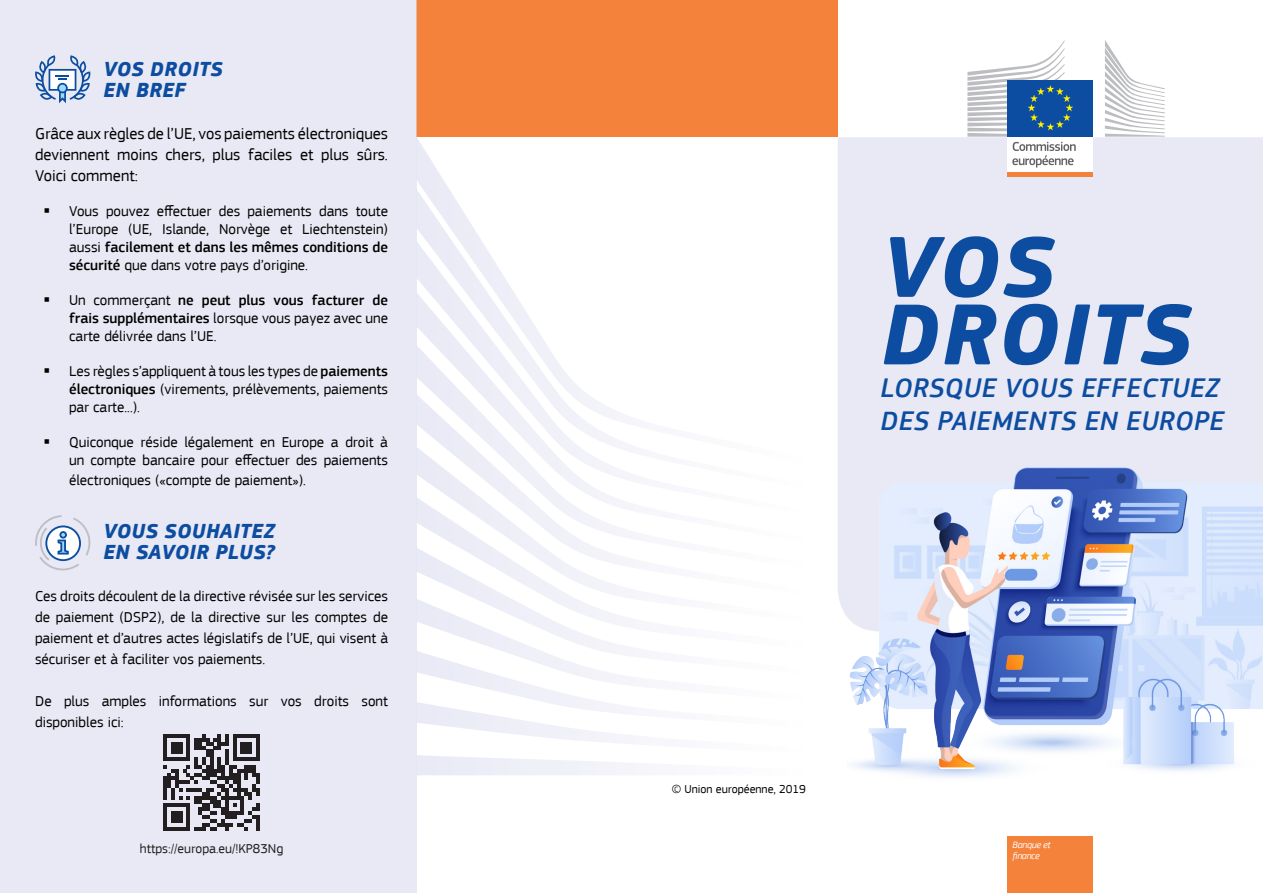
<style>
.page{position:relative;width:1263px;height:893px;background:#fff}
.page>*{position:absolute;margin:0;border:0;box-sizing:border-box;transform-origin:0 0}
.t1{font:italic 700 90px/67.5px "EC Square Sans Pro";letter-spacing:.02em;color:#0d4da1}
.t2{font:italic 500 27.75px/33px "EC Square Sans Pro";letter-spacing:.02em;color:#0d4da1}
.t3{font:italic 700 21px/21px "EC Square Sans Pro";letter-spacing:.02em;color:#0d4da1}
.t4{font:16.5px/21px "EC Square Sans Pro";color:#000;text-align:justify}
.t5{font:15px/18px "EC Square Sans Pro";color:#000;text-align:justify}
.t6{font:13.5px "EC Square Sans Pro";color:#231f20}
.t7{font:12px "EC Square Sans Pro";color:#000}
.t8{font:italic 9.75px/11.7px "EC Square Sans Pro";letter-spacing:-.03em;color:#fff}
.s1{font-weight:500}
</style>
<div class="page">
<div style="left:417px;top:0;width:421px;height:137px;background:#f4823b"></div>
<svg style="left:417px;top:138px;width:32px;height:51px"></svg>
<svg style="left:452px;top:543px;width:144px;height:5px"></svg>
<svg style="left:417px;top:548px;width:217px;height:51px"></svg>
<svg style="left:417px;top:599px;width:217px;height:176px"></svg>
<svg style="left:417px;top:189px;width:65px;height:52px;fill:#ebecf6"></svg>
<svg style="left:417px;top:241px;width:97px;height:52px;fill:#ecedf7"></svg>
<svg style="left:417px;top:293px;width:217px;height:250px"></svg>
<div style="left:838px;top:137px;width:425px;height:479px;background:#e8e9f4"></div>
<div style="left:1008px;top:836px;width:85px;height:57px;background:#f4823b"></div>
<img style="left:847px;top:467px;width:416px;height:311px">
<div style="left:0;top:0;width:417px;height:893px;background:#e8e9f4"></div>
<div style="left:1008px;top:135px;width:85px;height:38px;background:#fff"></div>
<div style="left:1008px;top:80px;width:85px;height:57px;background:#0d4da1"></div>
<hr style="left:1008px;top:172px;width:85px;height:4px;background:#f4823b">
<svg style="left:1105px;top:40px;width:60px;height:97px"></svg>
<svg style="left:967px;top:40px;width:109px;height:128px"></svg>
<svg style="left:163px;top:734px;width:97px;height:97px"></svg>
<svg style="left:35px;top:55px;width:56px;height:48px"></svg>
<svg style="left:35px;top:515px;width:56px;height:55px"></svg>
<p class="t3" style="left:103px;top:60px;width:121px">VOS DROITS<br>EN BREF</p>
<p class="t4" style="left:35px;top:123px;width:354px">Grâce aux règles de l’UE, vos paiements électroniques deviennent moins chers, plus faciles et plus sûrs.<br>Voici comment:</p>
<p class="t5" style="left:69px;top:202px;width:320px">Vous pouvez effectuer des paiements dans toute l’Europe (UE, Islande, Norvège et Liechtenstein) aussi <span class="s1">facilement et dans les mêmes conditions de sécurité</span> que dans votre pays d’origine.</p>
<p class="t5" style="left:69px;top:291px;width:320px">Un commerçant <span class="s1">ne peut plus vous facturer de frais supplémentaires</span> lorsque vous payez avec une carte délivrée dans l’UE.</p>
<p class="t5" style="left:69px;top:362px;width:320px">Les règles s’appliquent à tous les types de <span class="s1">paiements électroniques</span> (virements, prélèvements, paiements par carte...).</p>
<p class="t5" style="left:69px;top:433px;width:320px">Quiconque réside légalement en Europe a droit à un compte bancaire pour effectuer des paiements</p>
<p class="t5" style="left:69px;top:471px;width:238px">électroniques («compte de paiement»).</p>
<p class="t3" style="left:103px;top:522px;width:173px">VOUS SOUHAITEZ<br>EN SAVOIR PLUS?</p>
<p class="t5" style="left:35px;top:586px;width:354px;line-height:21px">Ces droits découlent de la directive révisée sur les services de paiement (DSP2), de la directive sur les comptes de paiement et d’autres actes législatifs de l’UE, qui visent à sécuriser et à faciliter vos paiements.</p>
<p class="t5" style="left:35px;top:691px;width:354px;line-height:21px">De plus amples informations sur vos droits sont disponibles ici:</p>
<p class="t6" style="left:140px;top:841px;width:145px">https://europa.eu/!KP83Ng</p>
<p class="t1" style="left:881px;top:236px;width:312px">VOS<br>DROITS</p>
<p class="t2" style="left:880px;top:372px;width:345px">LORSQUE VOUS EFFECTUEZ<br>DES PAIEMENTS EN EUROPE</p>
<p class="t7" style="left:672px;top:782px;width:136px">© Union européenne, 2019</p>
<p class="t8" style="left:1012px;top:838px;width:40px">Banque et finance</p>
</div>
